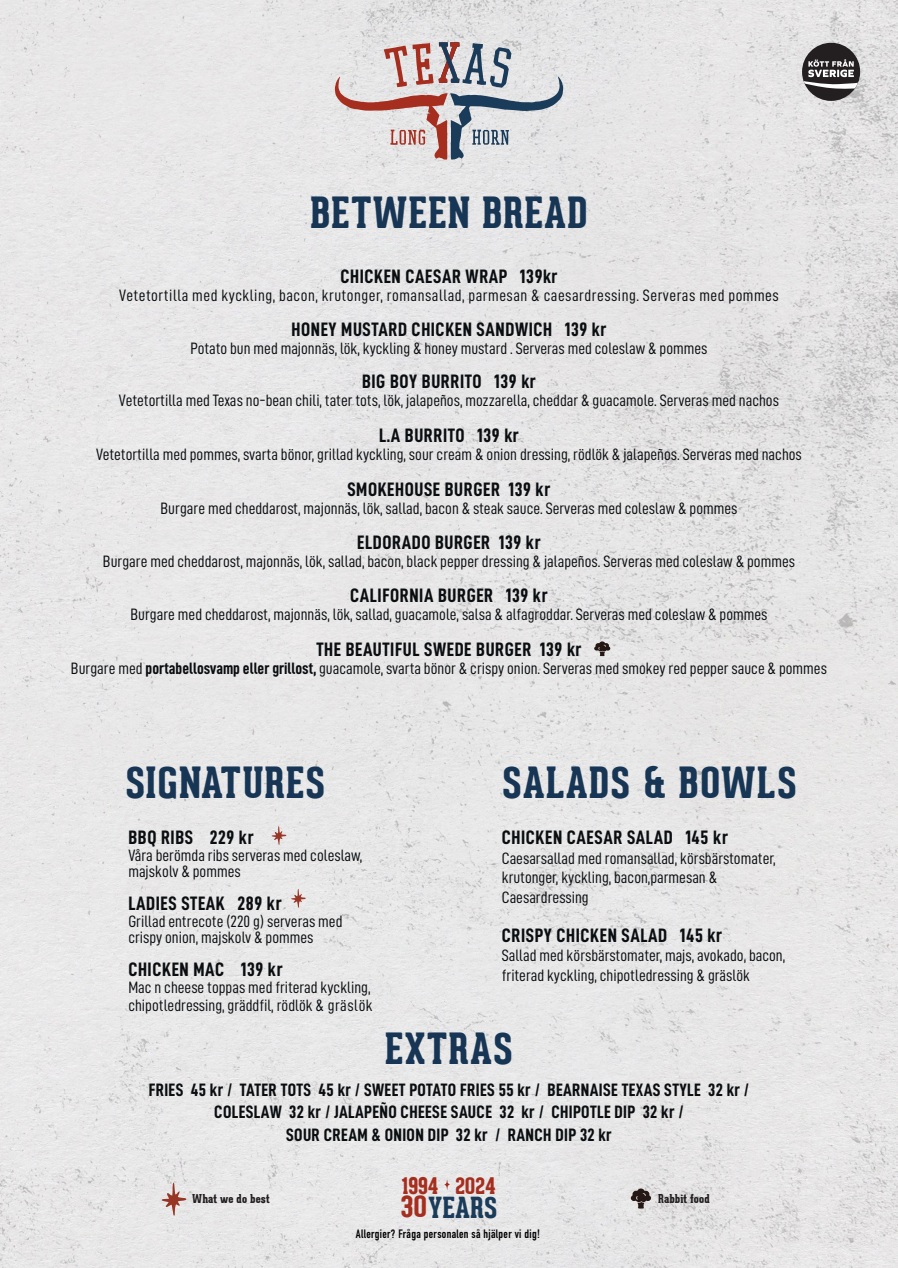
<style>
.page{position:relative;width:898px;height:1268px;background:#fff}
.page>*{position:absolute;margin:0;border:0;box-sizing:border-box;transform-origin:0 0}
.t1{font:800 42px "Geared Slab";letter-spacing:.02em;color:#173554}
.t2{font:800 28.35px "Geared Slab";color:#1a3b59}
.t3{font:800 22.35px "Geared Slab";color:#a62e1f}
.t4{font:19.5px "D DIN Condensed Bold";letter-spacing:.03em;color:#0b0e11}
.t5{font:18px/22.5px "D DIN Condensed Bold";letter-spacing:.02em;color:#0b0e11;text-align:center}
.t6{font:16.5px/19.5px "D DIN Condensed";color:#0b0e11}
.t7{font:16.5px "D DIN Condensed";letter-spacing:.03em;color:#0b0e11}
.t8{font:700 12px "DIN Condensed";letter-spacing:.03em;color:#000001}
.t9{font:800 12px "Geared Slab";color:#231f20}
.s1{font-family:"D DIN Condensed Bold"}
.s2{font-size:28.95px;color:#a62e1f}
</style>
<div class="page">
<img style="left:0;top:0;width:898px;height:1268px">
<svg style="left:272px;top:826px;width:14px;height:19px"></svg>
<svg style="left:291px;top:889px;width:15px;height:18px"></svg>
<svg style="left:161px;top:1182px;width:25px;height:33px"></svg>
<svg style="left:630px;top:1188px;width:21px;height:20px"></svg>
<svg style="left:594px;top:641px;width:16px;height:15px"></svg>
<div style="left:802px;top:43px;width:58px;height:58px;background:#231f20;border-radius:50%"></div>
<svg style="left:803px;top:59px;width:55px;height:30px"></svg>
<svg style="left:334px;top:42px;width:229px;height:118px;background:#c8bfc1"></svg>
<svg style="left:444px;top:1179px;width:6px;height:10px"></svg>
<svg style="left:0;top:1264px;width:3px;height:4px"></svg>
<svg style="left:894px;top:0;width:4px;height:3px"></svg>
<svg style="left:894px;top:1264px;width:4px;height:4px"></svg>
<p class="t1" style="left:310px;top:189px;width:279px">BETWEEN BREAD</p>
<p class="t4" style="left:340px;top:265px;width:219px">CHICKEN CAESAR WRAP 139kr</p>
<p class="t7" style="left:119px;top:286px;width:661px">Vetetortilla med kyckling, bacon, krutonger, romansallad, parmesan &amp; caesardressing. Serveras med pommes</p>
<p class="t4" style="left:291px;top:318px;width:316px">HONEY MUSTARD CHICKEN SANDWICH 139 kr</p>
<p class="t6" style="left:190px;top:338px;width:518px">Potato bun med majonnäs, lök, kyckling &amp; honey mustard . Serveras med coleslaw &amp; pommes</p>
<p class="t4" style="left:362px;top:371px;width:175px">BIG BOY BURRITO 139 kr</p>
<p class="t6" style="left:119px;top:391px;width:661px">Vetetortilla med Texas no-bean chili, tater tots, lök, jalapeños, mozzarella, cheddar &amp; guacamole. Serveras med nachos</p>
<p class="t4" style="left:379px;top:425px;width:141px">L.A BURRITO 139 kr</p>
<p class="t6" style="left:96px;top:445px;width:707px">Vetetortilla med pommes, svarta bönor, grillad kyckling, sour cream &amp; onion dressing, rödlök &amp; jalapeños. Serveras med nachos</p>
<p class="t4" style="left:347px;top:479px;width:205px">SMOKEHOUSE BURGER 139 kr</p>
<p class="t6" style="left:160px;top:499px;width:578px">Burgare med cheddarost, majonnäs, lök, sallad, bacon &amp; steak sauce. Serveras med coleslaw &amp; pommes</p>
<p class="t4" style="left:357px;top:531px;width:185px">ELDORADO BURGER 139 kr</p>
<p class="t6" style="left:103px;top:551px;width:693px">Burgare med cheddarost, majonnäs, lök, sallad, bacon, black pepper dressing &amp; jalapeños. Serveras med coleslaw &amp; pommes</p>
<p class="t4" style="left:350px;top:584px;width:199px">CALIFORNIA BURGER 139 kr</p>
<p class="t6" style="left:130px;top:604px;width:638px">Burgare med cheddarost, majonnäs, lök, sallad, guacamole, salsa &amp; alfagroddar. Serveras med coleslaw &amp; pommes</p>
<p class="t4" style="left:316px;top:638px;width:267px">THE BEAUTIFUL SWEDE BURGER 139 kr</p>
<p class="t6" style="left:71px;top:658px;width:757px">Burgare med <span class="s1">portabellosvamp eller grillost,</span> guacamole, svarta bönor &amp; crispy onion. Serveras med smokey red pepper sauce &amp; pommes</p>
<p class="t1" style="left:125px;top:758px;width:202px">SIGNATURES</p>
<p class="t4" style="left:128px;top:827px;width:127px">BBQ RIBS 229 kr</p>
<p class="t6" style="left:128px;top:845px;width:235px">Våra berömda ribs serveras med coleslaw,</p>
<p class="t6" style="left:128px;top:861px;width:114px">majskolv &amp; pommes</p>
<p class="t4" style="left:128px;top:893px;width:155px">LADIES STEAK 289 kr</p>
<p class="t6" style="left:128px;top:911px;width:216px">Grillad entrecote (220 g) serveras med</p>
<p class="t6" style="left:128px;top:927px;width:187px">crispy onion, majskolv &amp; pommes</p>
<p class="t4" style="left:128px;top:959px;width:156px">CHICKEN MAC 139 kr</p>
<p class="t6" style="left:128px;top:977px;width:244px">Mac n cheese toppas med friterad kyckling,</p>
<p class="t6" style="left:128px;top:995px;width:246px">chipotledressing, gräddfil, rödlök &amp; gräslök</p>
<p class="t1" style="left:502px;top:758px;width:297px">SALADS &amp; BOWLS</p>
<p class="t4" style="left:502px;top:827px;width:228px">CHICKEN CAESAR SALAD 145 kr</p>
<p class="t6" style="left:502px;top:848px;width:275px">Caesarsallad med romansallad, körsbärstomater, krutonger, kyckling, bacon,parmesan &amp;<br>Caesardressing</p>
<p class="t4" style="left:502px;top:924px;width:222px">CRISPY CHICKEN SALAD 145 kr</p>
<p class="t6" style="left:502px;top:945px;width:285px">Sallad med körsbärstomater, majs, avokado, bacon, friterad kyckling, chipotledressing &amp; gräslök</p>
<p class="t1" style="left:385px;top:1024px;width:130px">EXTRAS</p>
<p class="t5" style="left:149px;top:1077px;width:602px">FRIES 45 kr / TATER TOTS 45 kr / SWEET POTATO FRIES 55 kr / BEARNAISE TEXAS STYLE 32 kr /<br>COLESLAW 32 kr / JALAPEÑO CHEESE SAUCE 32 kr / CHIPOTLE DIP 32 kr /<br>SOUR CREAM &amp; ONION DIP 32 kr / RANCH DIP 32 kr</p>
<h3 class="t3" style="left:401px;top:1172px;width:96px">1994 2024</h3>
<p class="t9" style="left:192px;top:1191px;width:79px">What we do best</p>
<p class="t9" style="left:658px;top:1191px;width:53px">Rabbit food</p>
<p class="t8" style="left:356px;top:1226px;width:186px">Allergier? Fråga personalen så hjälper vi dig!</p>
<h2 class="t2" style="left:401px;top:1191px;width:98px"><span class="s2">30</span>YEARS</h2>
</div>
